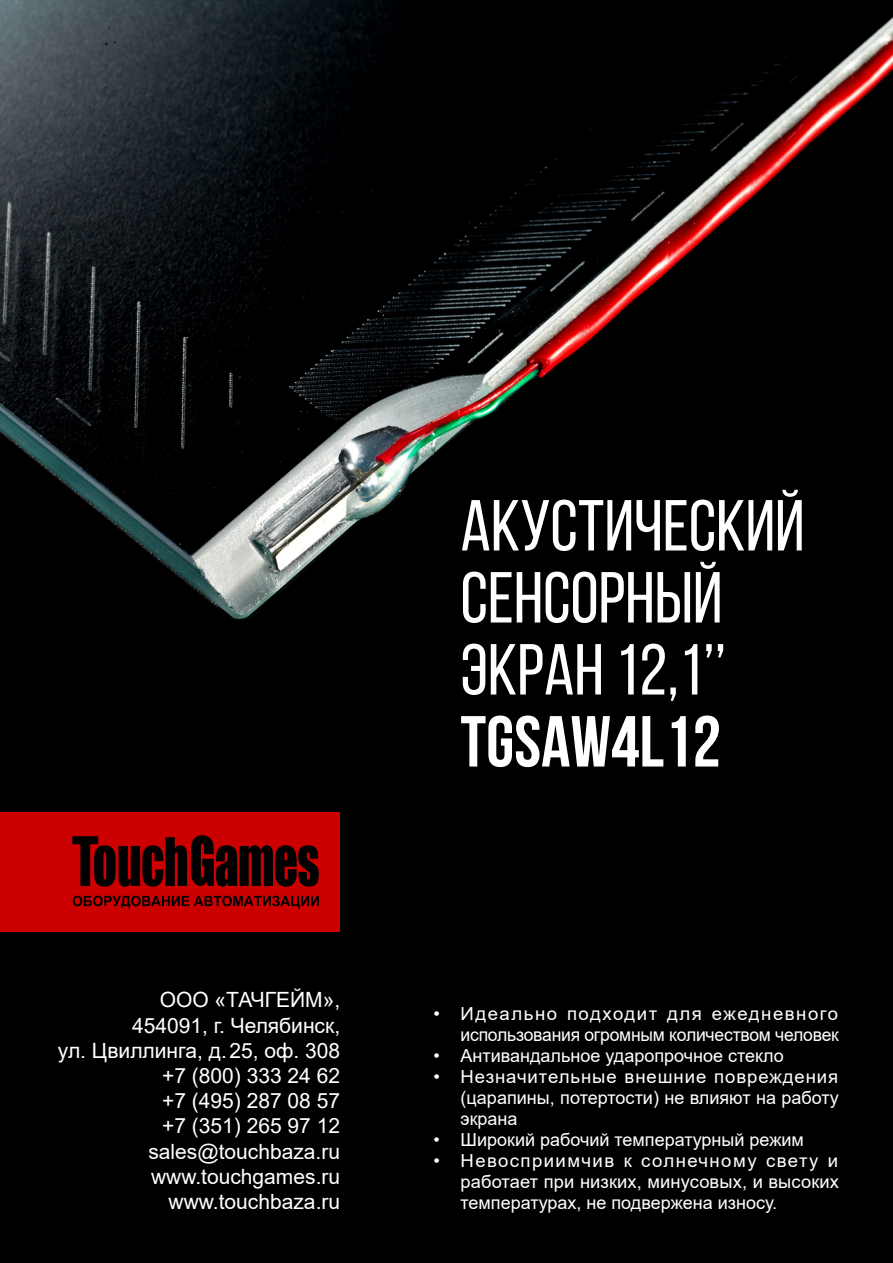
<style>
.page{position:relative;width:893px;height:1263px;background:#000}
.page>*{position:absolute;margin:0;border:0;box-sizing:border-box;transform-origin:0 0}
.t1{font:72px/72px "Bebas Neue";color:#fff}
.t2{font:700 72px "Bebas Neue";color:#fff}
.t3{font:21px/25.2px "Arial";color:#fff;text-align:right}
.t4{font:18px/21px "Arial";color:#fff;text-align:justify}
</style>
<div class="page">
<div style="left:0;top:812px;width:340px;height:119px;background:#c00"></div>
<svg style="left:72px;top:835px;width:247px;height:52px"></svg>
<svg style="left:73px;top:896px;width:246px;height:12px"></svg>
<img style="left:0;top:0;width:893px;height:620px">
<p class="t3" style="left:58px;top:987px;width:284px">ООО «ТАЧГЕЙМ»,<br>454091, г. Челябинск,<br>ул. Цвиллинга, д.25, оф. 308 +7 (800) 333 24 62<br>+7 (495) 287 08 57<br>+7 (351) 265 97 12 sales@touchbaza.ru www.touchgames.ru www.touchbaza.ru</p>
<h1 class="t1" style="left:460px;top:489px;width:346px">Акустический сенсорный экран 12,1’’</h1>
<h1 class="t2" style="left:460px;top:702px;width:262px">TGSAW4L12</h1>
<p class="t4" style="left:433px;top:1003px;width:407px;text-align:right">• Идеально подходит для ежедневного использования огромным количеством человек</p>
<p class="t4" style="left:433px;top:1045px;width:352px">• Антивандальное ударопрочное стекло</p>
<p class="t4" style="left:460px;top:1066px;width:380px;text-indent:-27px">• Незначительные внешние повреждения (царапины, потертости) не влияют на работу экрана</p>
<p class="t4" style="left:433px;top:1129px;width:372px">• Широкий рабочий температурный режим</p>
<p class="t4" style="left:460px;top:1150px;width:380px;text-indent:-27px">• Невосприимчив к солнечному свету и работает при низких, минусовых, и высоких температурах, не подвержена износу.</p>
</div>
